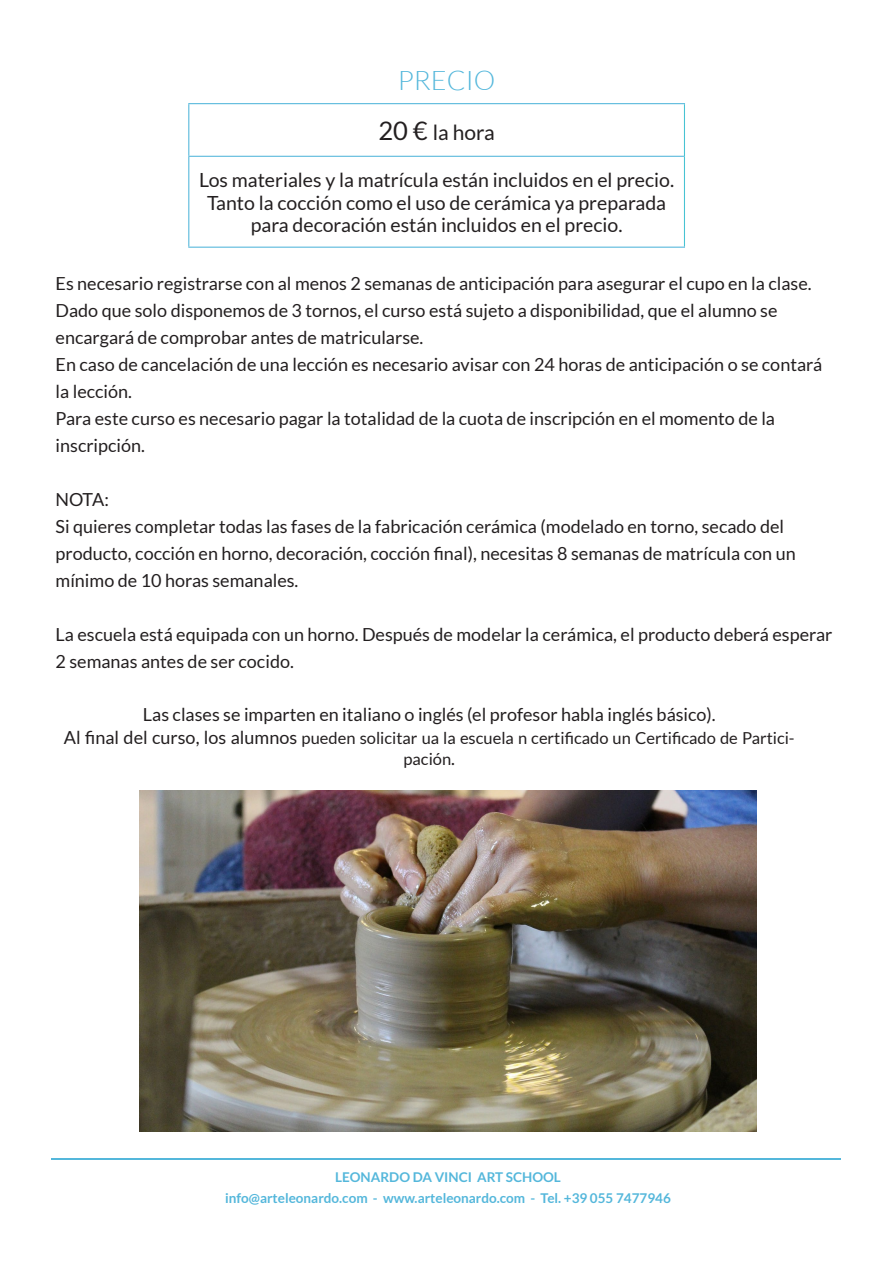
<style>
.page{position:relative;width:893px;height:1263px;background:#fff}
.page>*{position:absolute;margin:0;border:0;box-sizing:border-box;transform-origin:0 0}
.t1{font:300 27px "Lato";color:#54b7db}
.t2{font:21px "Lato";color:#231f20}
.t3{font:19.5px/22.5px "Lato";color:#231f20;text-align:center}
.t4{font:18px/27px "Lato";color:#231f20}
.t5{font:16.5px/21px "Lato";color:#231f20;text-align:center}
.t6{font:700 13.5px "Lato";color:#54b7db}
.s1{font-size:25.5px}
.s2{font-size:18px}
</style>
<div class="page">
<hr style="left:52px;top:1158px;width:789px;height:2px;background:#54b7db">
<img style="left:140px;top:791px;width:616px;height:340px">
<hr style="left:684px;top:104px;width:1px;height:52px;background:#47c3d3">
<hr style="left:684px;top:156px;width:1px;height:91px;background:#47c3d3">
<hr style="left:188px;top:103px;width:497px;height:1px;background:#54b7db">
<hr style="left:188px;top:104px;width:1px;height:52px;background:#54b7db">
<hr style="left:188px;top:156px;width:496px;height:1px;background:#54b7db">
<hr style="left:188px;top:157px;width:1px;height:90px;background:#54b7db">
<hr style="left:188px;top:247px;width:497px;height:1px;background:#54b7db">
<p class="t1" style="left:398px;top:66px;width:99px">PRECIO</p>
<p class="t2" style="left:378px;top:121px;width:118px"><span class="s1">20 €</span> la hora</p>
<p class="t3" style="left:199px;top:169px;width:477px">Los materiales y la matrícula están incluidos en el precio.<br>Tanto la cocción como el uso de cerámica ya preparada para decoración están incluidos en el precio.</p>
<p class="t4" style="left:56px;top:270px;width:768px">Es necesario registrarse con al menos 2 semanas de anticipación para asegurar el cupo en la clase.<br>Dado que solo disponemos de 3 tornos, el curso está sujeto a disponibilidad, que el alumno se encargará de comprobar antes de matricularse.<br>En caso de cancelación de una lección es necesario avisar con 24 horas de anticipación o se contará la lección.<br>Para este curso es necesario pagar la totalidad de la cuota de inscripción en el momento de la inscripción.</p>
<p class="t4" style="left:56px;top:486px;width:742px">NOTA:<br>Si quieres completar todas las fases de la fabricación cerámica (modelado en torno, secado del producto, cocción en horno, decoración, cocción final), necesitas 8 semanas de matrícula con un mínimo de 10 horas semanales.</p>
<p class="t4" style="left:56px;top:621px;width:778px">La escuela está equipada con un horno. Después de modelar la cerámica, el producto deberá esperar<br>2 semanas antes de ser cocido.</p>
<p class="t4" style="left:143px;top:701px;width:574px">Las clases se imparten en italiano o inglés (el profesor habla inglés básico).</p>
<p class="t5" style="left:64px;top:727px;width:732px"><span class="s2">Al final del curso, los alumnos</span> pueden solicitar ua la escuela n certificado un Certificado de Partici&shy;pación<span class="s2">.</span></p>
<p class="t6" style="left:335px;top:1169px;width:227px">LEONARDO DA VINCI ART SCHOOL</p>
<p class="t6" style="left:225px;top:1190px;width:447px">info@arteleonardo.com - www.arteleonardo.com - Tel. +39 055 7477946</p>
</div>
